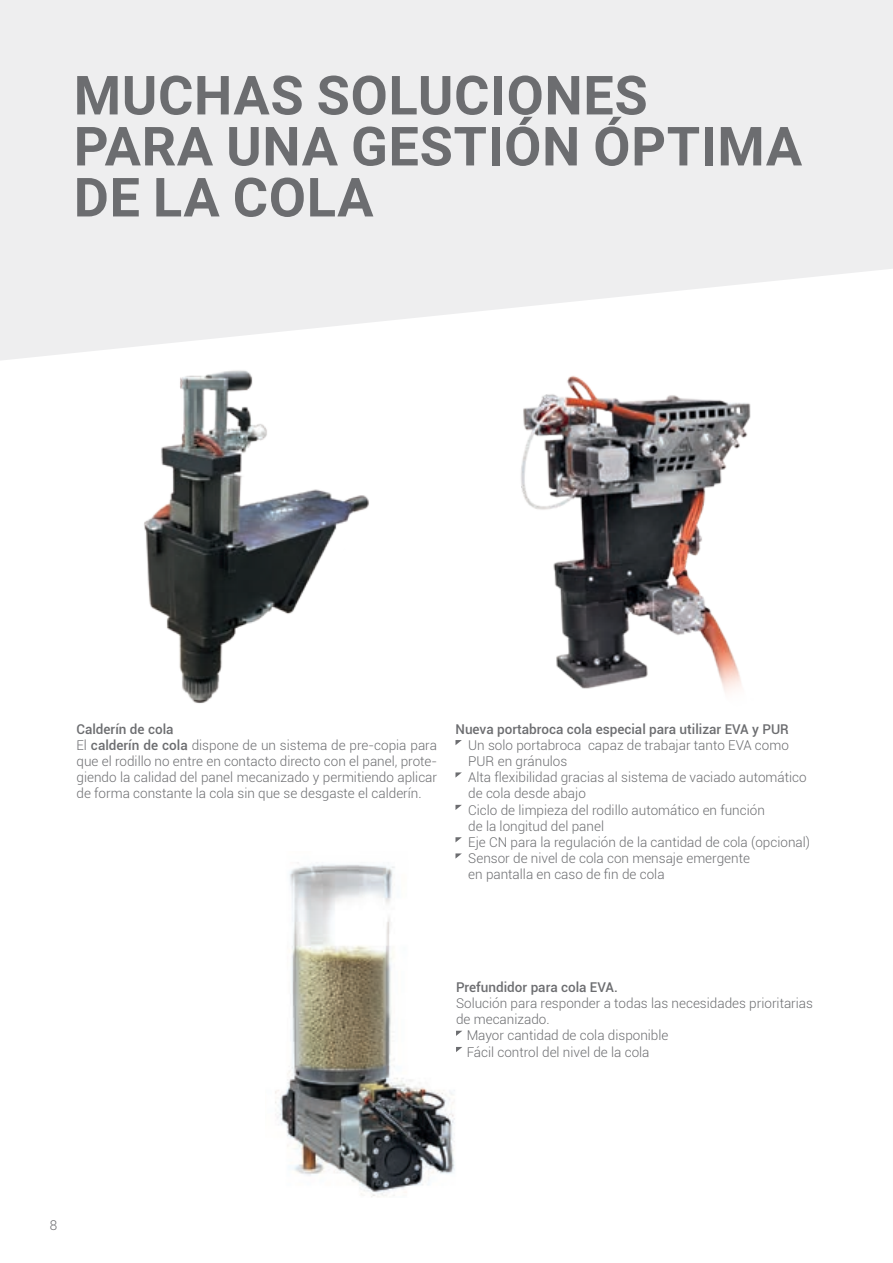
<style>
.page{position:relative;width:893px;height:1263px;background:#fff}
.page>*{position:absolute;margin:0;border:0;box-sizing:border-box;transform-origin:0 0}
._1_TITOLO_GRIGIO{font:700 54px/51px "Roboto";letter-spacing:.015em;color:#6c6d70}
.t1{font:300 13.5px/16.2px "Roboto";color:#6c6d70}
.t2{font:500 13.5px "Roboto";color:#6c6d70}
.s1{font-weight:500}
</style>
<div class="page">
<svg style="left:0;top:0;width:893px;height:360px;background:#f0f0f1"></svg>
<img style="left:275px;top:862px;width:187px;height:335px">
<img style="left:144px;top:370px;width:225px;height:334px">
<img style="left:521px;top:375px;width:230px;height:318px">
<svg style="left:456px;top:1031px;width:6px;height:5px"></svg>
<svg style="left:456px;top:1047px;width:6px;height:5px"></svg>
<svg style="left:455px;top:740px;width:7px;height:5px"></svg>
<svg style="left:455px;top:772px;width:7px;height:6px"></svg>
<svg style="left:455px;top:805px;width:7px;height:5px"></svg>
<svg style="left:455px;top:837px;width:7px;height:5px"></svg>
<svg style="left:455px;top:853px;width:7px;height:6px"></svg>
<p class="_1_TITOLO_GRIGIO" style="left:74px;top:68px;width:730px">MUCHAS SOLUCIONES<br>PARA UNA GESTIÓN ÓPTIMA<br>DE LA COLA</p>
<p class="t2" style="left:77px;top:719px;width:98px">Calderín de cola</p>
<p class="t1" style="left:77px;top:736px;width:362px;text-align:justify">El <span class="s1">calderín de cola</span> dispone de un sistema de pre-copia para que el rodillo no entre en contacto directo con el panel, prote&shy;giendo la calidad del panel mecanizado y permitiendo aplicar de forma constante la cola sin que se desgaste el calderín.</p>
<p class="t2" style="left:455px;top:719px;width:335px">Nueva portabroca cola especial para utilizar EVA y PUR</p>
<p class="t1" style="left:468px;top:736px;width:322px">Un solo portabroca capaz de trabajar tanto EVA como<br>PUR en gránulos</p>
<p class="t1" style="left:468px;top:769px;width:340px">Alta flexibilidad gracias al sistema de vaciado automático de cola desde abajo</p>
<p class="t1" style="left:468px;top:801px;width:298px">Ciclo de limpieza del rodillo automático en función de la longitud del panel</p>
<p class="t1" style="left:468px;top:833px;width:343px">Eje CN para la regulación de la cantidad de cola (opcional)</p>
<p class="t1" style="left:468px;top:850px;width:283px">Sensor de nivel de cola con mensaje emergente en pantalla en caso de fin de cola</p>
<p class="t2" style="left:456px;top:977px;width:163px">Prefundidor para cola EVA.</p>
<p class="t1" style="left:456px;top:995px;width:359px">Solución para responder a todas las necesidades prioritarias de mecanizado.</p>
<p class="t1" style="left:467px;top:1027px;width:203px">Mayor cantidad de cola disponible</p>
<p class="t1" style="left:467px;top:1043px;width:184px">Fácil control del nivel de la cola</p>
<p class="t1" style="left:50px;top:1216px;width:9px">8</p>
</div>
